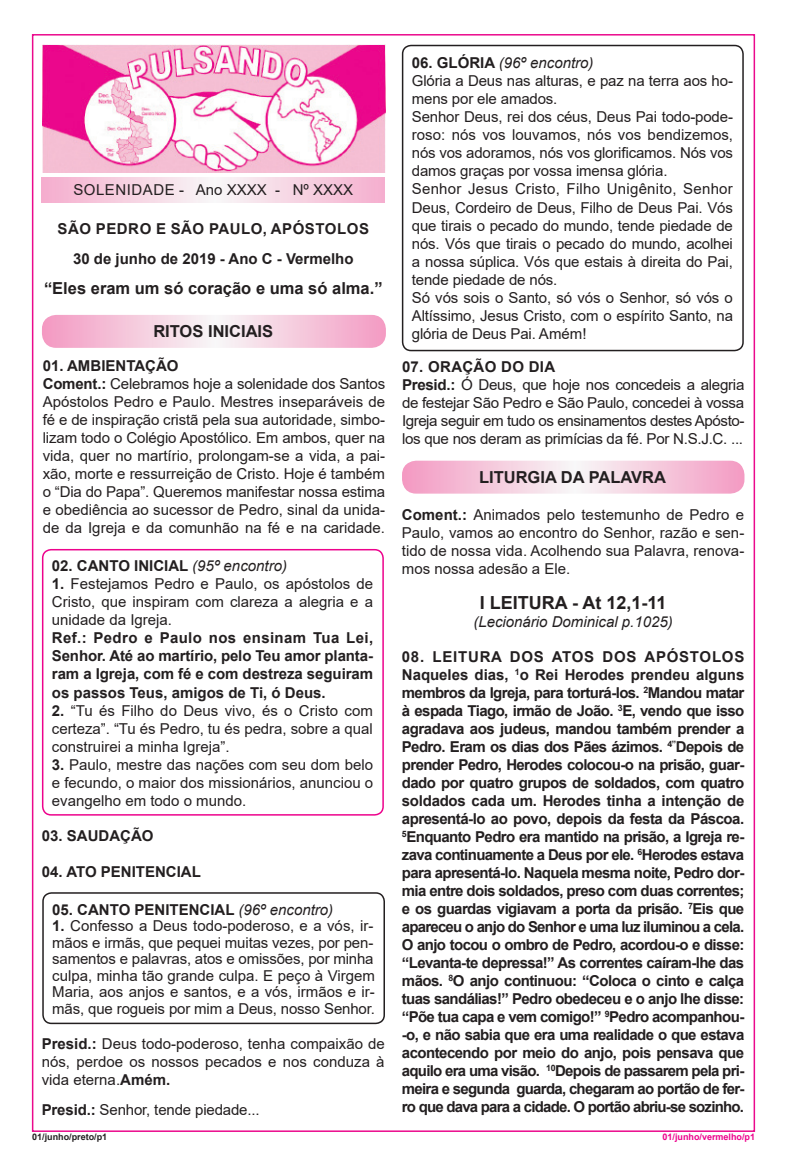
<style>
.page{position:relative;width:787px;height:1166px;background:#fff}
.page>*{position:absolute;margin:0;border:0;box-sizing:border-box;transform-origin:0 0}
.t1{font:700 18px "Arial";color:#231f20}
.t2{font:700 16.5px "Arial";color:#231f20}
.Body_Text_2{font:15px/18px "Arial";letter-spacing:-.005em;color:#231f20;text-align:justify}
.t3{font:700 15px/18px "Arial";color:#231f20;text-align:justify}
.t4{font:italic 15px "Arial";color:#231f20}
.t5{font:700 15px "Arial";letter-spacing:.05em;color:#231f20}
.t6{font:700 15px "Arial";letter-spacing:.035em;color:#231f20}
.Body_Text_2-2{font:15px "Arial";letter-spacing:.02em;color:#231f20}
.t7{font:700 15px "Arial";letter-spacing:.02em;color:#231f20}
.t8{font:700 9px "Arial";color:#ed028c}
.t9{font:700 9px "Arial";color:#231f20}
.s1{font-weight:700}
.s2{font-weight:400;font-style:italic}
.s3{font-weight:700;font-style:normal}
</style>
<div class="page">
<svg style="left:43px;top:315px;width:341px;height:31px;background:#f5c9dd"></svg>
<div style="left:42px;top:315px;width:344px;height:33px;border:2px solid #fff;border-radius:14px"></div>
<svg style="left:404px;top:463px;width:339px;height:29px;background:#f5c9dc"></svg>
<div style="left:402px;top:460px;width:342px;height:33px;border:2px solid #fff;border-radius:14px"></div>
<div style="left:42px;top:549px;width:342px;height:266px;border:2px solid #ed028c;border-radius:9px"></div>
<svg style="left:42px;top:177px;width:342px;height:25px;background:#f6d2e2"></svg>
<img style="left:42px;top:45px;width:343px;height:127px">
<div style="left:42px;top:891px;width:343px;height:132px;border:2px solid #231f20;border-radius:9px"></div>
<div style="left:402px;top:45px;width:341px;height:306px;border:2px solid #231f20;border-radius:9px"></div>
<p class="Body_Text_2-2" style="left:73px;top:179px;width:281px">SOLENIDADE - Ano XXXX - Nº XXXX</p>
<p class="t6" style="left:58px;top:218px;width:313px">SÃO PEDRO E SÃO PAULO, APÓSTOLOS</p>
<p class="t3" style="left:73px;top:249px;width:282px">30 de junho de 2019 - Ano C - Vermelho</p>
<p class="t2" style="left:44px;top:276px;width:340px">“Eles eram um só coração e uma só alma.”</p>
<p class="t2" style="left:153px;top:320px;width:121px">RITOS INICIAIS</p>
<p class="t3" style="left:43px;top:357px;width:137px">01. AMBIENTAÇÃO</p>
<p class="Body_Text_2" style="left:43px;top:375px;width:344px"><span class="s1">Coment.:</span> Celebramos hoje a solenidade dos Santos Apóstolos Pedro e Paulo. Mestres inseparáveis de fé e de inspiração cristã pela sua autoridade, simbo&shy;lizam todo o Colégio Apostólico. Em ambos, quer na vida, quer no martírio, prolongam-se a vida, a pai&shy;xão, morte e ressurreição de Cristo. Hoje é também o “Dia do Papa”. Queremos manifestar nossa estima e obediência ao sucessor de Pedro, sinal da unida&shy;de da Igreja e da comunhão na fé e na caridade.</p>
<p class="t3" style="left:52px;top:557px;width:236px">02. CANTO INICIAL <span class="s2">(95º encontro)</span></p>
<p class="Body_Text_2" style="left:52px;top:575px;width:322px"><span class="s1">1.</span> Festejamos Pedro e Paulo, os apóstolos de Cristo, que inspiram com clareza a alegria e a unidade da Igreja.</p>
<p class="t3" style="left:52px;top:629px;width:323px">Ref.: Pedro e Paulo nos ensinam Tua Lei, Senhor. Até ao martírio, pelo Teu amor planta&shy;ram a Igreja, com fé e com destreza seguiram os passos Teus, amigos de Ti, ó Deus.</p>
<p class="Body_Text_2" style="left:52px;top:701px;width:322px"><span class="s1">2.</span> “Tu és Filho do Deus vivo, és o Cristo com certeza”. “Tu és Pedro, tu és pedra, sobre a qual construirei a minha Igreja”.</p>
<p class="Body_Text_2" style="left:52px;top:755px;width:323px"><span class="s1">3.</span> Paulo, mestre das nações com seu dom belo e fecundo, o maior dos missionários, anunciou o evangelho em todo o mundo.</p>
<p class="t3" style="left:42px;top:826px;width:113px">03. SAUDAÇÃO</p>
<p class="t3" style="left:42px;top:862px;width:160px">04. ATO PENITENCIAL</p>
<p class="t3" style="left:52px;top:900px;width:282px">05. CANTO PENITENCIAL <span class="s2">(96º encontro)</span></p>
<p class="Body_Text_2" style="left:52px;top:917px;width:324px;line-height:16.5px"><span class="s1">1.</span> Confesso a Deus todo-poderoso, e a vós, ir&shy;mãos e irmãs, que pequei muitas vezes, por pen&shy;samentos e palavras, atos e omissões, por minha culpa, minha tão grande culpa. E peço à Virgem Maria, aos anjos e santos, e a vós, irmãos e ir&shy;mãs, que rogueis por mim a Deus, nosso Senhor.</p>
<p class="Body_Text_2" style="left:42px;top:1034px;width:344px"><span class="s1">Presid.:</span> Deus todo-poderoso, tenha compaixão de nós, perdoe os nossos pecados e nos conduza à vida eterna.<span class="s1">Amém.</span></p>
<p class="Body_Text_2" style="left:42px;top:1100px;width:219px"><span class="s1">Presid.:</span> Senhor, tende piedade...</p>
<p class="t4" style="left:412px;top:53px;width:183px"><span class="s3">06. GLÓRIA</span> (96º encontro)</p>
<p class="Body_Text_2" style="left:412px;top:72px;width:322px">Glória a Deus nas alturas, e paz na terra aos ho&shy;mens por ele amados.</p>
<p class="Body_Text_2" style="left:412px;top:108px;width:323px">Senhor Deus, rei dos céus, Deus Pai todo-pode&shy;roso: nós vos louvamos, nós vos bendizemos, nós vos adoramos, nós vos glorificamos. Nós vos damos graças por vossa imensa glória.</p>
<p class="Body_Text_2" style="left:412px;top:180px;width:322px">Senhor Jesus Cristo, Filho Unigênito, Senhor Deus, Cordeiro de Deus, Filho de Deus Pai. Vós que tirais o pecado do mundo, tende piedade de nós. Vós que tirais o pecado do mundo, acolhei a nossa súplica. Vós que estais à direita do Pai, tende piedade de nós.</p>
<p class="Body_Text_2" style="left:412px;top:288px;width:322px">Só vós sois o Santo, só vós o Senhor, só vós o Altíssimo, Jesus Cristo, com o espírito Santo, na glória de Deus Pai. Amém!</p>
<p class="t7" style="left:402px;top:356px;width:155px">07. ORAÇÃO DO DIA</p>
<p class="Body_Text_2" style="left:402px;top:376px;width:344px"><span class="s1">Presid.:</span> Ó Deus, que hoje nos concedeis a alegria de festejar São Pedro e São Paulo, concedei à vossa Igreja seguir em tudo os ensinamentos destes Apósto&shy;los que nos deram as primícias da fé. Por N.S.J.C. ...</p>
<p class="t2" style="left:479px;top:465px;width:188px">LITURGIA DA PALAVRA</p>
<p class="Body_Text_2" style="left:402px;top:505px;width:344px"><span class="s1">Coment.:</span> Animados pelo testemunho de Pedro e Paulo, vamos ao encontro do Senhor, razão e sen&shy;tido de nossa vida. Acolhendo sua Palavra, renova&shy;mos nossa adesão a Ele.</p>
<p class="t1" style="left:479px;top:590px;width:188px">I LEITURA - At 12,1-11</p>
<p class="t4" style="left:473px;top:611px;width:201px">(Lecionário Dominical p.1025)</p>
<p class="t5" style="left:402px;top:646px;width:344px">08. LEITURA DOS ATOS DOS APÓSTOLOS</p>
<p class="t3" style="left:402px;top:665px;width:344px">Naqueles dias, <sup>1</sup>o Rei Herodes prendeu alguns membros da Igreja, para torturá-los. <sup>2</sup>Mandou matar à espada Tiago, irmão de João. <sup>3</sup>E, vendo que isso agradava aos judeus, mandou também prender a Pedro. Eram os dias dos Pães ázimos. <sup>4”</sup>Depois de prender Pedro, Herodes colocou-o na prisão, guar&shy;dado por quatro grupos de soldados, com quatro soldados cada um. Herodes tinha a intenção de apresentá-lo ao povo, depois da festa da Páscoa.<br><sup>5</sup>Enquanto Pedro era mantido na prisão, a Igreja re&shy;zava continuamente a Deus por ele. <sup>6</sup>Herodes estava para apresentá-lo. Naquela mesma noite, Pedro dor&shy;mia entre dois soldados, preso com duas correntes; e os guardas vigiavam a porta da prisão. <sup>7</sup>Eis que apareceu o anjo do Senhor e uma luz iluminou a cela.<br>O anjo tocou o ombro de Pedro, acordou-o e disse: “Levanta-te depressa!” As correntes caíram-lhe das mãos. <sup>8</sup>O anjo continuou: “Coloca o cinto e calça tuas sandálias!” Pedro obedeceu e o anjo lhe disse: “Põe tua capa e vem comigo!” <sup>9</sup>Pedro acompanhou--o, e não sabia que era uma realidade o que estava acontecendo por meio do anjo, pois pensava que aquilo era uma visão. <sup>10</sup>Depois de passarem pela pri&shy;meira e segunda guarda, chegaram ao portão de fer&shy;ro que dava para a cidade. O portão abriu-se sozinho.</p>
<p class="t9" style="left:32px;top:1129px;width:77px">01/junho/preto/p1</p>
<p class="t8" style="left:662px;top:1129px;width:94px">01/junho/vermelho/p1</p>
</div>
